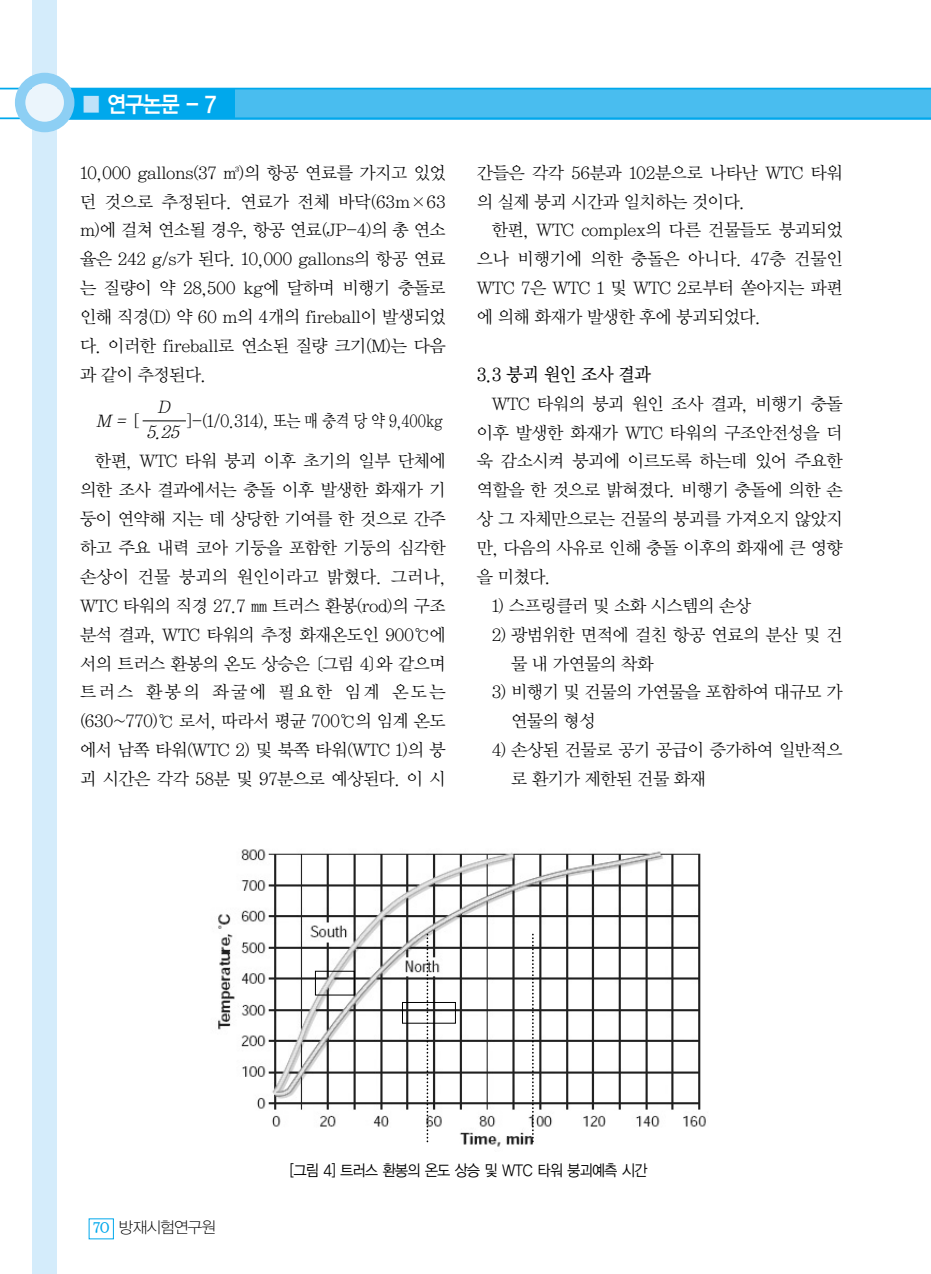
<style>
.page{position:relative;width:931px;height:1274px;background:#fff}
.page>*{position:absolute;margin:0;border:0;box-sizing:border-box;transform-origin:0 0}
.t1{font:22.75px "YGO14";color:#fff;scale:.9 1}
.t2{font:18.72px "Y Mj O13";letter-spacing:-.095em;color:#000;scale:.95 1}
.t3{font:17.5px/28.9px "Y Mj O12";letter-spacing:-.095em;color:#000;text-align:justify}
.t4{font:17.5px "Y Mj O12";letter-spacing:-.095em;color:#000;scale:.95 1}
.t5{font:italic 17.5px "Y Mj O12";color:#000}
.t6{font:15.75px "YGO12";letter-spacing:-.13em;color:#000;scale:.9 1}
.t7{font:15.75px "YGO11";letter-spacing:-.125em;color:#000}
.s1{font-style:normal}
.s2{font-family:"Y Mj O24";color:#00a8ec}
</style>
<div class="page">
<div style="left:67px;top:89px;width:864px;height:30px;background:#49bdef"></div>
<div style="left:67px;top:89px;width:168px;height:30px;background:#00a8ec"></div>
<hr style="left:0;top:88px;width:931px;height:1px;background:#00a8ec">
<hr style="left:0;top:117px;width:931px;height:2px;background:#00a8ec">
<div style="left:32px;top:0;width:25px;height:1274px;background:#d4ecfb"></div>
<div style="left:25px;top:83px;width:39px;height:39px;background:#ebf5fc;border-radius:50%"></div>
<div style="left:15px;top:73px;width:59px;height:59px;border:10px solid #8dcff4;border-radius:50%"></div>
<hr style="left:143px;top:421px;width:43px;height:1px;background:#000">
<img style="left:218px;top:849px;width:488px;height:298px">
<svg style="left:315px;top:934px;width:141px;height:209px"></svg>
<svg style="left:532px;top:934px;width:2px;height:209px"></svg>
<h1 class="t1" style="left:107px;top:94px;width:124px">연구논문 - 7</h1>
<p class="t3" style="left:79px;top:159px;width:369px">10,000 gallons(37 ㎥)의 항공 연료를 가지고 있었 던 것으로 추정된다. 연료가 전체 바닥(63m×63 m)에 걸쳐 연소될 경우, 항공 연료(JP-4)의 총 연소 율은 242 g/s가 된다. 10,000 gallons의 항공 연료 는 질량이 약 28,500 kg에 달하며 비행기 충돌로 인해 직경(D) 약 60 m의 4개의 fireball이 발생되었 다. 이러한 fireball로 연소된 질량 크기(M)는 다음 과 같이 추정된다.</p>
<p class="t5" style="left:157px;top:399px;width:19px">D</p>
<p class="t4" style="left:186px;top:412px;width:272px">]-(1/0.314), 또는 매 충격 당 약 9,400kg</p>
<p class="t5" style="left:95px;top:412px;width:46px">M =<span class="s1">[</span></p>
<p class="t5" style="left:146px;top:423px;width:40px">5.25</p>
<p class="t3" style="left:79px;top:448px;width:369px;text-indent:15px">한편, WTC 타워 붕괴 이후 초기의 일부 단체에 의한 조사 결과에서는 충돌 이후 발생한 화재가 기 둥이 연약해 지는 데 상당한 기여를 한 것으로 간주 하고 주요 내력 코아 기둥을 포함한 기둥의 심각한 손상이 건물 붕괴의 원인이라고 밝혔다. 그러나, WTC 타워의 직경 27.7 ㎜ 트러스 환봉(rod)의 구조 분석 결과, WTC 타워의 추정 화재온도인 900℃에 서의 트러스 환봉의 온도 상승은〔그림 4〕와 같으며 트러스 환봉의 좌굴에 필요한 임계 온도는 (630~770)℃ 로서, 따라서 평균 700℃의 임계 온도 에서 남쪽 타워(WTC 2) 및 북쪽 타워(WTC 1)의 붕 괴 시간은 각각 58분 및 97분으로 예상된다. 이 시</p>
<p class="t3" style="left:476px;top:159px;width:369px">간들은 각각 56분과 102분으로 나타난 WTC 타워 의 실제 붕괴 시간과 일치하는 것이다.</p>
<p class="t3" style="left:476px;top:217px;width:369px;text-indent:15px">한편, WTC complex의 다른 건물들도 붕괴되었 으나 비행기에 의한 충돌은 아니다. 47층 건물인 WTC 7은 WTC 1 및 WTC 2로부터 쏟아지는 파편 에 의해 화재가 발생한 후에 붕괴되었다.</p>
<p class="t2" style="left:476px;top:366px;width:186px">3.3 붕괴 원인 조사 결과</p>
<p class="t3" style="left:476px;top:390px;width:369px;text-indent:15px">WTC 타워의 붕괴 원인 조사 결과, 비행기 충돌 이후 발생한 화재가 WTC 타워의 구조안전성을 더 욱 감소시켜 붕괴에 이르도록 하는데 있어 주요한 역할을 한 것으로 밝혀졌다. 비행기 충돌에 의한 손 상 그 자체만으로는 건물의 붕괴를 가져오지 않았지 만, 다음의 사유로 인해 충돌 이후의 화재에 큰 영향 을 미쳤다.</p>
<p class="t3" style="left:491px;top:592px;width:262px">1) 스프링클러 및 소화 시스템의 손상</p>
<p class="t3" style="left:510px;top:621px;width:334px;text-indent:-19px">2) 광범위한 면적에 걸친 항공 연료의 분산 및 건 물 내 가연물의 착화</p>
<p class="t3" style="left:510px;top:679px;width:334px;text-indent:-19px">3) 비행기 및 건물의 가연물을 포함하여 대규모 가 연물의 형성</p>
<p class="t3" style="left:511px;top:737px;width:334px;text-indent:-19px">4) 손상된 건물로 공기 공급이 증가하여 일반적으 로 환기가 제한된 건물 화재</p>
<p class="t7" style="left:92px;top:1220px;width:126px"><span class="s2">70</span> 방재시험연구원</p>
<p class="t6" style="left:289px;top:1163px;width:400px">[그림 4] 트러스 환봉의 온도 상승 및 WTC 타워 붕괴예측 시간</p>
</div>
